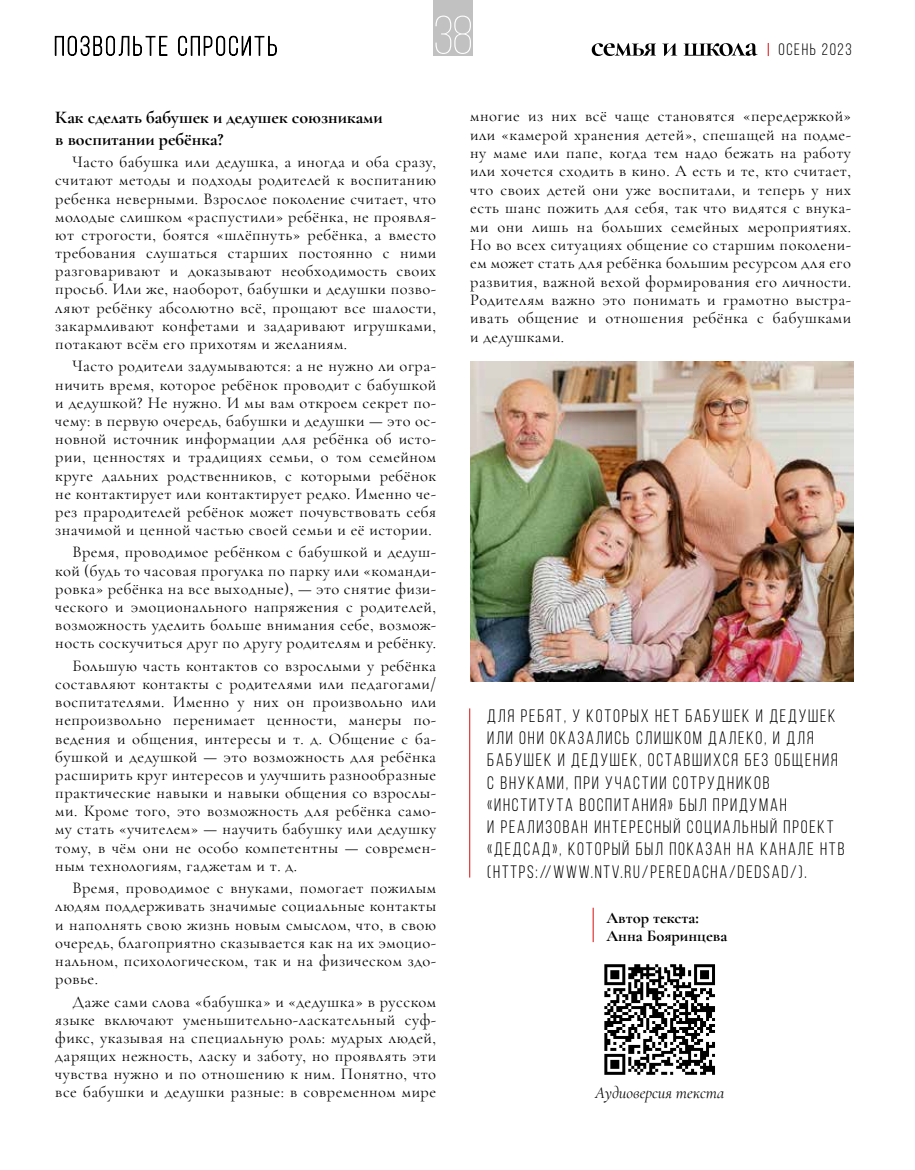
<style>
.page{position:relative;width:915px;height:1170px;background:#fff}
.page>*{position:absolute;margin:0;border:0;box-sizing:border-box;transform-origin:0 0}
.t1{font:300 54px "Bebas Neue";color:#fff}
.t2{font:18px/22.2px "Bebas Neue";letter-spacing:.1em;color:#000}
.t3{font:700 18px/21.8px "Cormorant Garamond";color:#000}
.t4{font:16.5px/18.1px "Cormorant Garamond";letter-spacing:.03em;color:#000;text-align:justify}
.t5{font:700 16.5px/18px "Cormorant Garamond";color:#000}
.t6{font:italic 16.5px "Cormorant Garamond";color:#000}
.t7{font:16.5px "Bebas Neue";letter-spacing:.1em;color:#000}
</style>
<div class="page">
<div style="left:433px;top:0;width:40px;height:55px;background:#c1c1c1"></div>
<svg style="left:55px;top:36px;width:113px;height:20px"></svg>
<svg style="left:178px;top:36px;width:99px;height:20px"></svg>
<svg style="left:591px;top:43px;width:166px;height:13px"></svg>
<svg style="left:767px;top:43px;width:1px;height:13px"></svg>
<hr style="left:592px;top:907px;width:1px;height:35px;background:#de282b">
<img style="left:470px;top:361px;width:382px;height:320px">
<hr style="left:469px;top:708px;width:1px;height:169px;background:#de282b">
<svg style="left:604px;top:964px;width:110px;height:110px"></svg>
<h1 class="t1" style="left:433px;top:6px;width:41px">38</h1>
<p class="t7" style="left:778px;top:41px;width:75px">ОСЕНЬ 2023</p>
<p class="t3" style="left:55px;top:106px;width:329px">Как сделать бабушек и дедушек союзниками в воспитании ребёнка?</p>
<p class="t4" style="left:55px;top:153px;width:382px;text-indent:17px">Часто бабушка или дедушка, а иногда и оба сразу, считают методы и подходы родителей к воспитанию ребенка неверными. Взрослое поколение считает, что молодые слишком «распустили» ребёнка, не проявля&shy;ют строгости, боятся «шлёпнуть» ребёнка, а вместо требования слушаться старших постоянно с ними разговаривают и доказывают необходимость своих просьб. Или же, наоборот, бабушки и дедушки позво&shy;ляют ребёнку абсолютно всё, прощают все шалости, закармливают конфетами и задаривают игрушками, потакают всём его прихотям и желаниям.</p>
<p class="t4" style="left:55px;top:357px;width:382px;text-indent:17px">Часто родители задумываются: а не нужно ли огра&shy;ничить время, которое ребёнок проводит с бабушкой и дедушкой? Не нужно. И мы вам откроем секрет по&shy;чему: в первую очередь, бабушки и дедушки — это ос&shy;новной источник информации для ребёнка об исто&shy;рии, ценностях и традициях семьи, о том семейном круге дальних родственников, с которыми ребёнок не контактирует или контактирует редко. Именно че&shy;рез прародителей ребёнок может почувствовать себя значимой и ценной частью своей семьи и её истории.</p>
<p class="t4" style="left:55px;top:543px;width:382px;text-indent:17px">Время, проводимое ребёнком с бабушкой и дедуш&shy;кой (будь то часовая прогулка по парку или «команди&shy;ровка» ребёнка на все выходные), — это снятие физи&shy;ческого и эмоционального напряжения с родителей, возможность уделить больше внимания себе, возмож&shy;ность соскучиться друг по другу родителям и ребёнку.</p>
<p class="t4" style="left:55px;top:656px;width:382px;text-indent:17px">Большую часть контактов со взрослыми у ребёнка составляют контакты с родителями или педагогами/ воспитателями. Именно у них он произвольно или непроизвольно перенимает ценности, манеры по&shy;ведения и общения, интересы и т. д. Общение с ба&shy;бушкой и дедушкой — это возможность для ребёнка расширить круг интересов и улучшить разнообразные практические навыки и навыки общения со взрослы&shy;ми. Кроме того, это возможность для ребёнка само&shy;му стать «учителем» — научить бабушку или дедушку тому, в чём они не особо компетентны — современ&shy;ным технологиям, гаджетам и т. д.</p>
<p class="t4" style="left:55px;top:878px;width:382px;text-indent:17px">Время, проводимое с внуками, помогает пожилым людям поддерживать значимые социальные контакты и наполнять свою жизнь новым смыслом, что, в свою очередь, благоприятно сказывается как на их эмоцио&shy;нальном, психологическом, так и на физическом здо&shy;ровье.</p>
<p class="t4" style="left:55px;top:992px;width:382px;text-indent:17px">Даже сами слова «бабушка» и «дедушка» в русском языке включают уменьшительно-ласкательный суф&shy;фикс, указывая на специальную роль: мудрых людей, дарящих нежность, ласку и заботу, но проявлять эти чувства нужно и по отношению к ним. Понятно, что все бабушки и дедушки разные: в современном мире</p>
<p class="t4" style="left:470px;top:107px;width:382px">многие из них всё чаще становятся «передержкой» или «камерой хранения детей», спешащей на подме&shy;ну маме или папе, когда тем надо бежать на работу или хочется сходить в кино. А есть и те, кто считает, что своих детей они уже воспитали, и теперь у них есть шанс пожить для себя, так что видятся с внука&shy;ми они лишь на больших семейных мероприятиях.<br>Но во всех ситуациях общение со старшим поколени&shy;ем может стать для ребёнка большим ресурсом для его развития, важной вехой формирования его личности.<br>Родителям важно это понимать и грамотно выстра&shy;ивать общение и отношения ребёнка с бабушками и дедушками.</p>
<p class="t2" style="left:487px;top:704px;width:358px">ДЛЯ РЕБЯТ, У КОТОРЫХ НЕТ БАБУШЕК И ДЕДУШЕК ИЛИ ОНИ ОКАЗАЛИСЬ СЛИШКОМ ДАЛЕКО, И ДЛЯ БАБУШЕК И ДЕДУШЕК, ОСТАВШИХСЯ БЕЗ ОБЩЕНИЯ С ВНУКАМИ, ПРИ УЧАСТИИ СОТРУДНИКОВ «ИНСТИТУТА ВОСПИТАНИЯ» БЫЛ ПРИДУМАН<br>И РЕАЛИЗОВАН ИНТЕРЕСНЫЙ СОЦИАЛЬНЫЙ ПРОЕКТ «ДЕДСАД», КОТОРЫЙ БЫЛ ПОКАЗАН НА КАНАЛЕ НТВ (HTTPS://WWW.NTV.RU/PEREDACHA/DEDSAD/).</p>
<p class="t5" style="left:606px;top:908px;width:122px">Автор текста:<br>Анна Бояринцева</p>
<p class="t6" style="left:595px;top:1083px;width:131px">Аудиоверсия текста</p>
</div>
